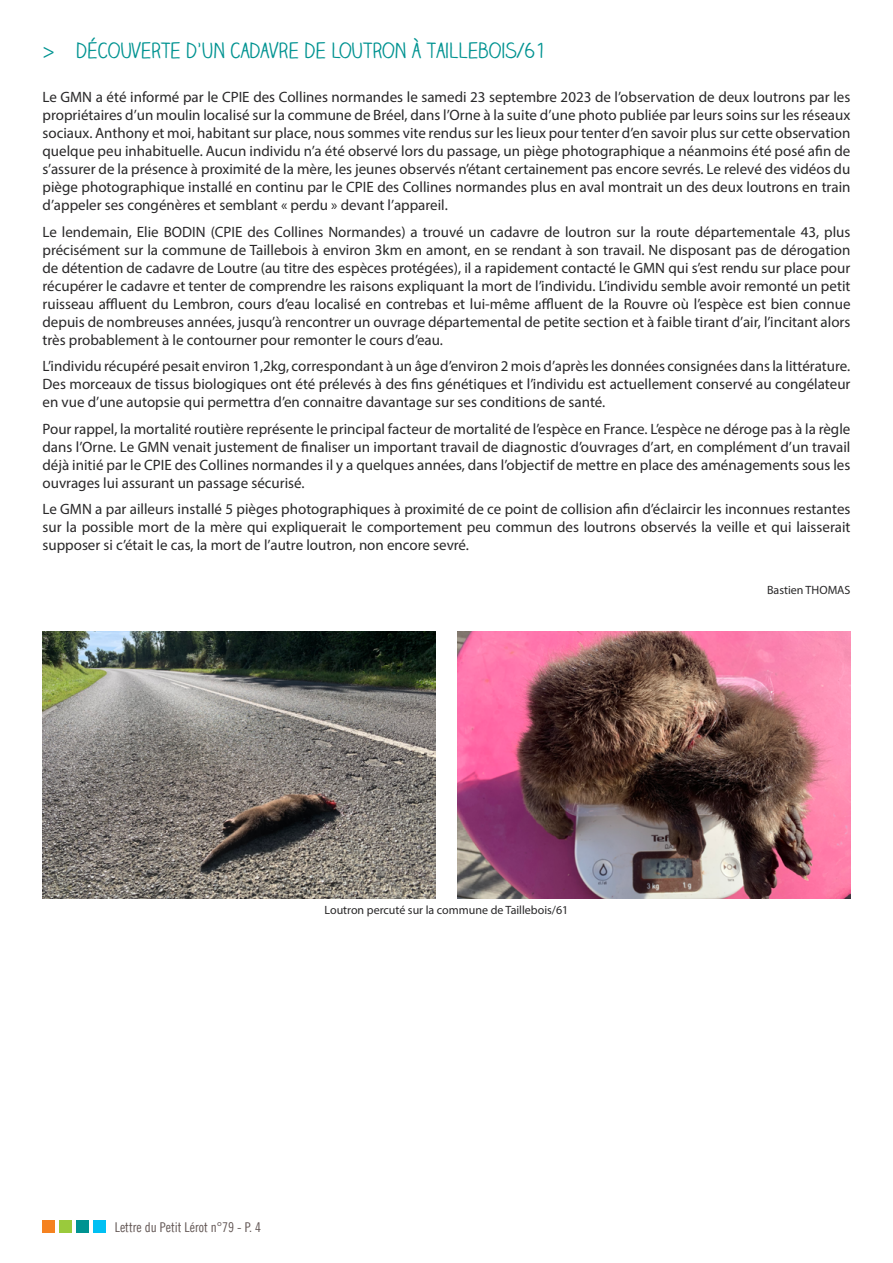
<style>
.page{position:relative;width:893px;height:1263px;background:#fff}
.page>*{position:absolute;margin:0;border:0;box-sizing:border-box;transform-origin:0 0}
.t1{font:21px "Claire Hand";color:#009391}
.t2{font:15px/18px "Myriad Pro";color:#292829;text-align:justify}
.t3{font:13.5px "Trade Gothic LT Cond Eighteen";color:#625654}
.t4{font:12px "Myriad Pro";color:#292829}
.s1{font-family:"Myriad Pro"}
</style>
<div class="page">
<div style="left:43px;top:1220px;width:12px;height:13px;background:#f58220"></div>
<div style="left:60px;top:1220px;width:12px;height:13px;background:#9aca3c"></div>
<div style="left:77px;top:1220px;width:12px;height:13px;background:#009391"></div>
<div style="left:94px;top:1220px;width:12px;height:13px;background:#00c0f3"></div>
<img style="left:43px;top:631px;width:393px;height:267px">
<img style="left:457px;top:631px;width:393px;height:267px">
<h1 class="t1" style="left:43px;top:37px;width:506px"><span class="s1">&gt;</span> DÉCOUVERTE D’UN CADAVRE DE LOUTRON À TAILLEBOIS/61</h1>
<p class="t2" style="left:43px;top:88px;width:809px">Le GMN a été informé par le CPIE des Collines normandes le samedi 23 septembre 2023 de l’observation de deux loutrons par les propriétaires d’un moulin localisé sur la commune de Bréel, dans l’Orne à la suite d’une photo publiée par leurs soins sur les réseaux sociaux. Anthony et moi, habitant sur place, nous sommes vite rendus sur les lieux pour tenter d’en savoir plus sur cette observation quelque peu inhabituelle. Aucun individu n’a été observé lors du passage, un piège photographique a néanmoins été posé afin de s’assurer de la présence à proximité de la mère, les jeunes observés n’étant certainement pas encore sevrés. Le relevé des vidéos du piège photographique installé en continu par le CPIE des Collines normandes plus en aval montrait un des deux loutrons en train d’appeler ses congénères et semblant « perdu » devant l’appareil.</p>
<p class="t2" style="left:43px;top:222px;width:809px">Le lendemain, Elie BODIN (CPIE des Collines Normandes) a trouvé un cadavre de loutron sur la route départementale 43, plus précisément sur la commune de Taillebois à environ 3km en amont, en se rendant à son travail. Ne disposant pas de dérogation de détention de cadavre de Loutre (au titre des espèces protégées), il a rapidement contacté le GMN qui s’est rendu sur place pour récupérer le cadavre et tenter de comprendre les raisons expliquant la mort de l’individu. L’individu semble avoir remonté un petit ruisseau affluent du Lembron, cours d’eau localisé en contrebas et lui-même affluent de la Rouvre où l’espèce est bien connue depuis de nombreuses années, jusqu’à rencontrer un ouvrage départemental de petite section et à faible tirant d’air, l’incitant alors très probablement à le contourner pour remonter le cours d’eau.</p>
<p class="t2" style="left:43px;top:357px;width:809px">L’individu récupéré pesait environ 1,2kg, correspondant à un âge d’environ 2 mois d’après les données consignées dans la littérature.<br>Des morceaux de tissus biologiques ont été prélevés à des fins génétiques et l’individu est actuellement conservé au congélateur en vue d’une autopsie qui permettra d’en connaitre davantage sur ses conditions de santé.</p>
<p class="t2" style="left:43px;top:419px;width:809px">Pour rappel, la mortalité routière représente le principal facteur de mortalité de l’espèce en France. L’espèce ne déroge pas à la règle dans l’Orne. Le GMN venait justement de finaliser un important travail de diagnostic d’ouvrages d’art, en complément d’un travail déjà initié par le CPIE des Collines normandes il y a quelques années, dans l’objectif de mettre en place des aménagements sous les ouvrages lui assurant un passage sécurisé.</p>
<p class="t2" style="left:43px;top:500px;width:809px">Le GMN a par ailleurs installé 5 pièges photographiques à proximité de ce point de collision afin d’éclaircir les inconnues restantes sur la possible mort de la mère qui expliquerait le comportement peu commun des loutrons observés la veille et qui laisserait supposer si c’était le cas, la mort de l’autre loutron, non encore sevré.</p>
<p class="t4" style="left:767px;top:583px;width:85px">Bastien THOMAS</p>
<p class="t4" style="left:325px;top:903px;width:245px">Loutron percuté sur la commune de Taillebois/61</p>
<p class="t3" style="left:115px;top:1219px;width:148px">Lettre du Petit Lérot n°79 - P. 4</p>
</div>
